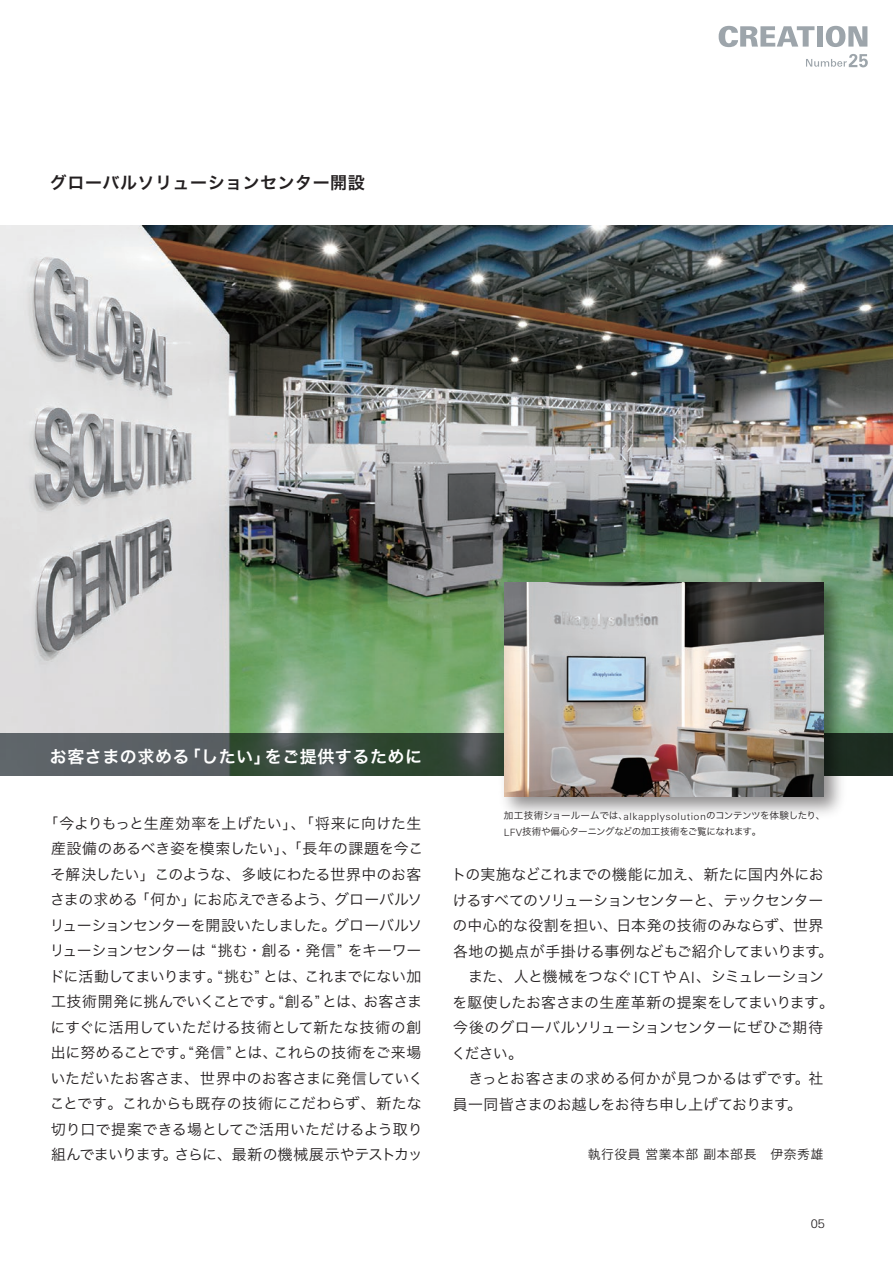
<style>
.page{position:relative;width:893px;height:1263px;background:#fff}
.page>*{position:absolute;margin:0;border:0;box-sizing:border-box;transform-origin:0 0}
.t1{font:16.95px "Hira Kaku Std W6";letter-spacing:.03em;color:#fff}
.t2{font:16.95px "Hira Kaku Std W6";letter-spacing:.03em;color:#231f20}
.t3{font:14.85px/25.5px "Hira Kaku Pro W3";letter-spacing:-.01em;color:#231f20;text-align:center}
.t4{font:12.75px "Hira Kaku Pro W3";letter-spacing:.05em;color:#231f20}
.t5{font:300 12.3px "Zurich BT";color:#231f20;scale:1.05 1}
.t6{font:9.6px/15.9px "Hira Kaku Pro W3";letter-spacing:-.03em;color:#231f20}
.s1{font-family:"Zurich BT";font-weight:300;font-size:10.05px}
.s2{font-family:"Zurich BT";font-weight:300;font-size:15.6px}
</style>
<div class="page">
<img style="left:0;top:226px;width:893px;height:508px">
<svg style="left:0;top:734px;width:893px;height:42px;background:#45524c"></svg>
<img style="left:493px;top:572px;width:359px;height:242px">
<img style="left:504px;top:583px;width:320px;height:213px">
<svg style="left:719px;top:26px;width:95px;height:21px"></svg>
<div style="left:817px;top:26px;width:6px;height:21px;background:#9da5ab"></div>
<svg style="left:826px;top:26px;width:41px;height:21px"></svg>
<svg style="left:806px;top:54px;width:62px;height:13px"></svg>
<p class="t2" style="left:50px;top:170px;width:316px">グローバルソリューションセンター開設</p>
<p class="t1" style="left:50px;top:743px;width:374px">お客さまの求める「したい」をご提供するために</p>
<p class="t3" style="left:44px;top:809px;width:381px">「今よりもっと生産効率を上げたい」、「将来に向けた生産設備のあるべき姿を模索したい」、「長年の課題を今こそ解決したい」このような、多岐にわたる世界中のお客さまの求める「何か」にお応えできるよう、グローバルソリューションセンターを開設いたしました。グローバルソリューションセンターは “挑む・創る・発信” をキーワードに活動してまいります。“挑む” とは、これまでにない加工技術開発に挑んでいくことです。“創る”とは、お客さまにすぐに活用していただける技術として新たな技術の創出に努めることです。“発信”とは、これらの技術をご来場いただいたお客さま、世界中のお客さまに発信していくことです。これからも既存の技術にこだわらず、新たな切り口で提案できる場としてご活用いただけるよう取り組んでまいります。さらに、最新の機械展示やテストカッ</p>
<p class="t6" style="left:504px;top:807px;width:323px">加工技術ショールームでは、<span class="s1">alkapplysolution</span>のコンテンツを体験したり、<br><span class="s1">LFV</span>技術や偏心ターニングなどの加工技術をご覧になれます。</p>
<p class="t3" style="left:451px;top:861px;width:384px;text-align:left">トの実施などこれまでの機能に加え、新たに国内外におけるすべてのソリューションセンターと、テックセンターの中心的な役割を担い、日本発の技術のみならず、世界各地の拠点が手掛ける事例などもご紹介してまいります。　また、人と機械をつなぐ<span class="s2">ICT</span>や<span class="s2">AI</span>、シミュレーションを駆使したお客さまの生産革新の提案をしてまいります。今後のグローバルソリューションセンターにぜひご期待ください。<br>　きっとお客さまの求める何かが見つかるはずです。社員一同皆さまのお越しをお待ち申し上げております。</p>
<p class="t4" style="left:588px;top:1143px;width:237px">執行役員営業本部副本部長　伊奈秀雄</p>
<p class="t5" style="left:811px;top:1216px;width:15px">05</p>
</div>
